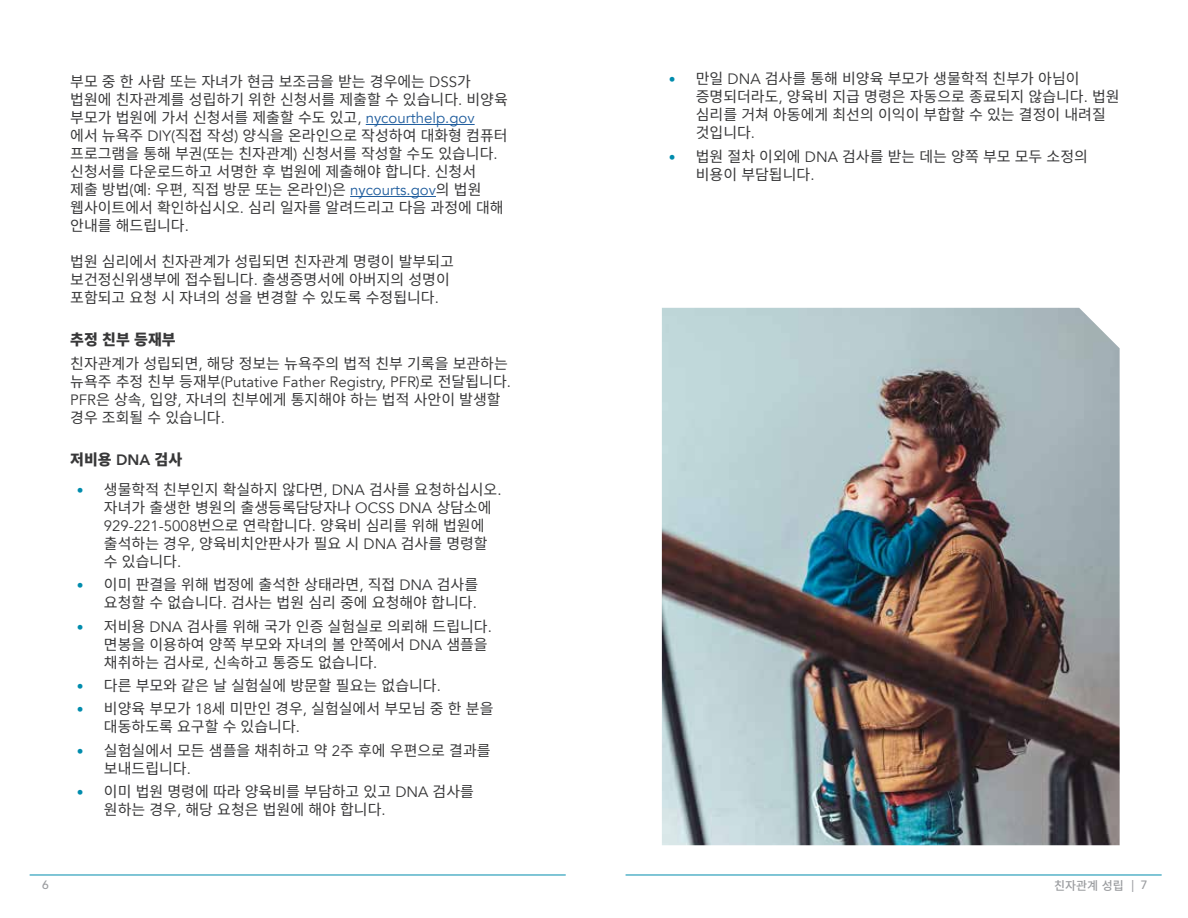
<style>
.page{position:relative;width:1188px;height:918px;background:#fff}
.page>*{position:absolute;margin:0;border:0;box-sizing:border-box;transform-origin:0 0}
.t1{font:15px/18px "Noto Sans CJ Kkr";color:#383839}
.t2{font:15px "Avenir";color:#383839}
.t3{font:900 15px "Noto Sans CJ Kkr";color:#383839}
.t4{font:500 12px "Noto Sans CJ Kkr";color:#9b9da0}
.t5{font:500 12px "Avenir LT Std";color:#9b9da0}
.s1{font-family:"Avenir"}
.s2{font-family:"Avenir";color:#215e9e}
.s3{font-weight:900}
.s4{font-family:"Noto Sans CJ Kkr"}
.s5{font-family:"Avenir";font-weight:800}
.s6{font-family:"Avenir";font-size:13.5px;color:#008cad}
.s7{font-family:"Avenir LT Std"}
</style>
<div class="page">
<hr style="left:30px;top:875px;width:535px;height:1px;background:#008cad">
<hr style="left:626px;top:875px;width:535px;height:1px;background:#008cad">
<hr style="left:366px;top:124px;width:109px;height:1px;background:#215e9e">
<hr style="left:350px;top:196px;width:86px;height:1px;background:#215e9e">
<img style="left:662px;top:308px;width:458px;height:537px">
<p class="t1" style="left:70px;top:73px;width:439px">부모 중 한 사람 또는 자녀가 현금 보조금을 받는 경우에는 <span class="s1">DSS</span>가 법원에 친자관계를 성립하기 위한 신청서를 제출할 수 있습니다<span class="s1">.</span> 비양육 부모가 법원에 가서 신청서를 제출할 수도 있고<span class="s1">,</span> <span class="s2">nycourthelp.gov<br></span>에서 뉴욕주 <span class="s1">DIY(</span>직접 작성<span class="s1">)</span> 양식을 온라인으로 작성하여 대화형 컴퓨터 프로그램을 통해 부권<span class="s1">(</span>또는 친자관계<span class="s1">)</span> 신청서를 작성할 수도 있습니다<span class="s1">. </span>신청서를 다운로드하고 서명한 후 법원에 제출해야 합니다<span class="s1">.</span> 신청서<br>제출 방법<span class="s1">(</span>예<span class="s1">:</span> 우편<span class="s1">,</span> 직접 방문 또는 온라인<span class="s1">)</span>은 <span class="s2">nycourts.gov</span>의 법원 웹사이트에서 확인하십시오<span class="s1">.</span> 심리 일자를 알려드리고 다음 과정에 대해 안내를 해드립니다<span class="s1">.</span></p>
<p class="t1" style="left:70px;top:253px;width:385px">법원 심리에서 친자관계가 성립되면 친자관계 명령이 발부되고 보건정신위생부에 접수됩니다<span class="s1">.</span> 출생증명서에 아버지의 성명이 포함되고 요청 시 자녀의 성을 변경할 수 있도록 수정됩니다<span class="s1">.</span></p>
<p class="t1" style="left:70px;top:328px;width:439px;line-height:24px"><span class="s3">추정 친부 등재부<br></span>친자관계가 성립되면<span class="s1">,</span> 해당 정보는 뉴욕주의 법적 친부 기록을 보관하는</p>
<p class="t2" style="left:70px;top:373px;width:442px"><span class="s4">뉴욕주 추정 친부 등재부</span>(Putative Father Registry, PFR)<span class="s4">로 전달됩니다</span>.</p>
<p class="t1" style="left:70px;top:391px;width:432px"><span class="s1">PFR</span>은 상속<span class="s1">,</span> 입양<span class="s1">,</span> 자녀의 친부에게 통지해야 하는 법적 사안이 발생할 경우 조회될 수 있습니다<span class="s1">.</span></p>
<p class="t3" style="left:70px;top:451px;width:114px">저비용 <span class="s5">DNA</span> 검사</p>
<p class="t1" style="left:104px;top:481px;width:399px;text-indent:-27px"><span class="s6">•</span> 생물학적 친부인지 확실하지 않다면<span class="s1">, DNA</span> 검사를 요청하십시오<span class="s1">. </span>자녀가 출생한 병원의 출생등록담당자나 <span class="s1">OCSS DNA</span> 상담소에<br><span class="s1">929-221-5008</span>번으로 연락합니다<span class="s1">.</span> 양육비 심리를 위해 법원에 출석하는 경우<span class="s1">,</span> 양육비치안판사가 필요 시 <span class="s1">DNA</span> 검사를 명령할 수 있습니다<span class="s1">.</span></p>
<p class="t1" style="left:77px;top:576px;width:403px;text-align:right"><span class="s6">•</span> 이미 판결을 위해 법정에 출석한 상태라면<span class="s1">,</span> 직접 <span class="s1">DNA</span> 검사를 요청할 수 없습니다<span class="s1">.</span> 검사는 법원 심리 중에 요청해야 합니다<span class="s1">.</span></p>
<p class="t1" style="left:104px;top:617px;width:390px;text-indent:-27px"><span class="s6">•</span> 저비용 <span class="s1">DNA</span> 검사를 위해 국가 인증 실험실로 의뢰해 드립니다<span class="s1">. </span>면봉을 이용하여 양쪽 부모와 자녀의 볼 안쪽에서 <span class="s1">DNA</span> 샘플을 채취하는 검사로<span class="s1">,</span> 신속하고 통증도 없습니다<span class="s1">.</span></p>
<p class="t1" style="left:77px;top:677px;width:365px"><span class="s6">•</span> 다른 부모와 같은 날 실험실에 방문할 필요는 없습니다<span class="s1">.</span></p>
<p class="t1" style="left:104px;top:700px;width:391px;text-indent:-27px"><span class="s6">•</span> 비양육 부모가 <span class="s1">18</span>세 미만인 경우<span class="s1">,</span> 실험실에서 부모님 중 한 분을 대동하도록 요구할 수 있습니다<span class="s1">.</span></p>
<p class="t1" style="left:104px;top:742px;width:388px;text-indent:-27px"><span class="s6">•</span> 실험실에서 모든 샘플을 채취하고 약 <span class="s1">2</span>주 후에 우편으로 결과를 보내드립니다<span class="s1">.</span></p>
<p class="t1" style="left:104px;top:783px;width:372px;text-indent:-27px"><span class="s6">•</span> 이미 법원 명령에 따라 양육비를 부담하고 있고 <span class="s1">DNA</span> 검사를 원하는 경우<span class="s1">,</span> 해당 요청은 법원에 해야 합니다<span class="s1">.</span></p>
<p class="t1" style="left:696px;top:70px;width:425px;text-indent:-27px"><span class="s6">•</span> 만일 <span class="s1">DNA</span> 검사를 통해 비양육 부모가 생물학적 친부가 아님이 증명되더라도<span class="s1">,</span> 양육비 지급 명령은 자동으로 종료되지 않습니다<span class="s1">.</span> 법원 심리를 거쳐 아동에게 최선의 이익이 부합할 수 있는 결정이 내려질 것입니다<span class="s1">.</span></p>
<p class="t1" style="left:696px;top:148px;width:394px;text-indent:-27px"><span class="s6">•</span> 법원 절차 이외에 <span class="s1">DNA</span> 검사를 받는 데는 양쪽 부모 모두 소정의 비용이 부담됩니다<span class="s1">.</span></p>
<p class="t5" style="left:42px;top:878px;width:8px">6</p>
<p class="t4" style="left:1054px;top:879px;width:95px">친자관계 성립 <span class="s7">| 7</span></p>
</div>
